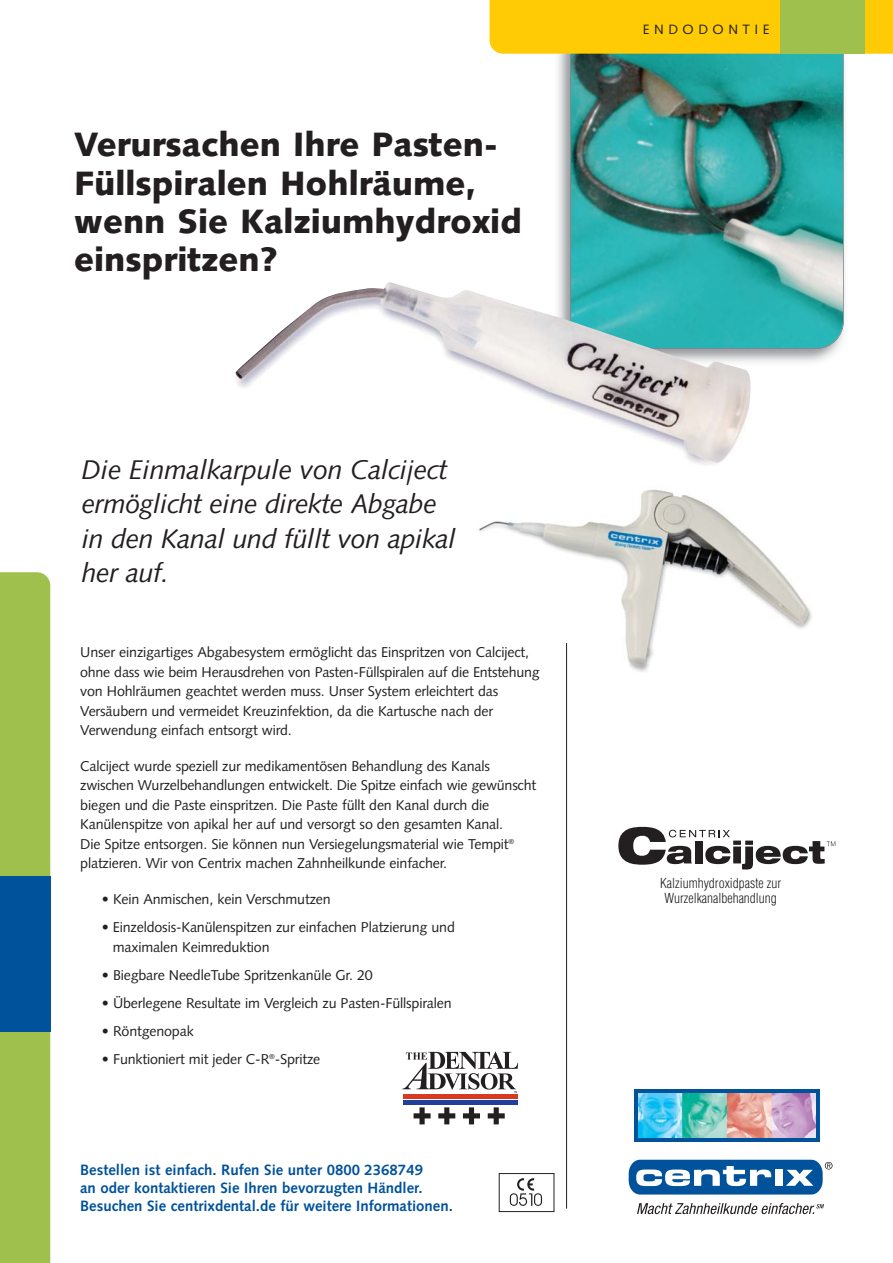
<style>
.page{position:relative;width:893px;height:1263px;background:#fff}
.page>*{position:absolute;margin:0;border:0;box-sizing:border-box;transform-origin:0 0}
.t1{font:900 33.75px/38.2px "Syntax LT Std";color:#231f20}
.t2{font:italic 27px/34.5px "Syntax LT Std";letter-spacing:-.015em;color:#231f20}
.t3{font:700 15px/18px "Syntax LT Std";color:#00529b}
.t4{font:14.25px/19.5px "Syntax LT Std";letter-spacing:-.01em;color:#231f20}
.t5{font:300 condensed 13.5px/15px "Helvetica LT Std";color:#231f20;text-align:center}
.t6{font:13.5px "Syntax LT Std";letter-spacing:.335em;color:#231f20}
</style>
<div class="page">
<img style="left:479px;top:489px;width:333px;height:184px">
<img style="left:558px;top:54px;width:286px;height:309px">
<img style="left:571px;top:21px;width:272px;height:327px;border-radius:27px">
<img style="left:235px;top:282px;width:516px;height:184px">
<svg style="left:510px;top:1178px;width:32px;height:28px"></svg>
<div style="left:499px;top:1173px;width:55px;height:39px;border:1px solid #231f20"></div>
<div style="left:489px;top:0;width:403px;height:54px;background:#ffcb04"></div>
<div style="left:780px;top:0;width:84px;height:54px;background:#a0c04d"></div>
<div style="left:0;top:572px;width:50px;height:691px;background:#a0c04d"></div>
<div style="left:0;top:876px;width:50px;height:155px;background:#00529b"></div>
<svg style="left:634px;top:1089px;width:185px;height:53px;background:#1561a2"></svg>
<img style="left:639px;top:1093px;width:176px;height:44px">
<svg style="left:629px;top:1160px;width:203px;height:35px"></svg>
<svg style="left:637px;top:1203px;width:187px;height:11px"></svg>
<hr style="left:566px;top:643px;width:1px;height:566px;background:#231f20">
<svg style="left:618px;top:827px;width:217px;height:43px"></svg>
<svg style="left:413px;top:1107px;width:18px;height:17px"></svg>
<svg style="left:438px;top:1107px;width:17px;height:17px"></svg>
<svg style="left:463px;top:1107px;width:17px;height:17px"></svg>
<svg style="left:488px;top:1107px;width:17px;height:17px"></svg>
<hr style="left:403px;top:1095px;width:114px;height:4px;background:#d83a20">
<div style="left:403px;top:1100px;width:114px;height:5px;background:#223f9a"></div>
<svg style="left:402px;top:1052px;width:116px;height:41px"></svg>
<h1 class="t1" style="left:74px;top:129px;width:449px">Verursachen Ihre Pasten-<br>Füllspiralen Hohlräume, wenn Sie Kalziumhydroxid einspritzen?</h1>
<h2 class="t2" style="left:82px;top:455px;width:376px">Die Einmalkarpule von Calciject ermöglicht eine direkte Abgabe in den Kanal und füllt von apikal her auf.</h2>
<p class="t4" style="left:80px;top:644px;width:461px">Unser einzigartiges Abgabesystem ermöglicht das Einspritzen von Calciject, ohne dass wie beim Herausdrehen von Pasten-Füllspiralen auf die Entstehung von Hohlräumen geachtet werden muss. Unser System erleichtert das Versäubern und vermeidet Kreuzinfektion, da die Kartusche nach der Verwendung einfach entsorgt wird.</p>
<p class="t4" style="left:80px;top:757px;width:457px">Calciject wurde speziell zur medikamentösen Behandlung des Kanals zwischen Wurzelbehandlungen entwickelt. Die Spitze einfach wie gewünscht biegen und die Paste einspritzen. Die Paste füllt den Kanal durch die Kanülenspitze von apikal her auf und versorgt so den gesamten Kanal.<br>Die Spitze entsorgen. Sie können nun Versiegelungsmaterial wie Tempit<sup>® </sup>platzieren. Wir von Centrix machen Zahnheilkunde einfacher.</p>
<p class="t4" style="left:102px;top:891px;width:230px">• Kein Anmischen, kein Verschmutzen</p>
<p class="t4" style="left:113px;top:919px;width:343px;text-indent:-11px">• Einzeldosis-Kanülenspitzen zur einfachen Platzierung und maximalen Keimreduktion</p>
<p class="t4" style="left:102px;top:966px;width:272px">• Biegbare NeedleTube Spritzenkanüle Gr. 20</p>
<p class="t4" style="left:102px;top:995px;width:351px">• Überlegene Resultate im Vergleich zu Pasten-Füllspiralen</p>
<p class="t4" style="left:102px;top:1023px;width:93px">• Röntgenopak</p>
<p class="t4" style="left:102px;top:1051px;width:220px">• Funktioniert mit jeder C-R<sup>®</sup>-Spritze</p>
<p class="t3" style="left:80px;top:1162px;width:374px">Bestellen ist einfach. Rufen Sie unter 0800 2368749<br>an oder kontaktieren Sie Ihren bevorzugten Händler.<br>Besuchen Sie centrixdental.de für weitere Informationen.</p>
<p class="t6" style="left:643px;top:24px;width:128px">ENDODONTIE</p>
<p class="t5" style="left:660px;top:877px;width:122px">Kalziumhydroxidpaste zur<br>Wurzelkanalbehandlung</p>
</div>
